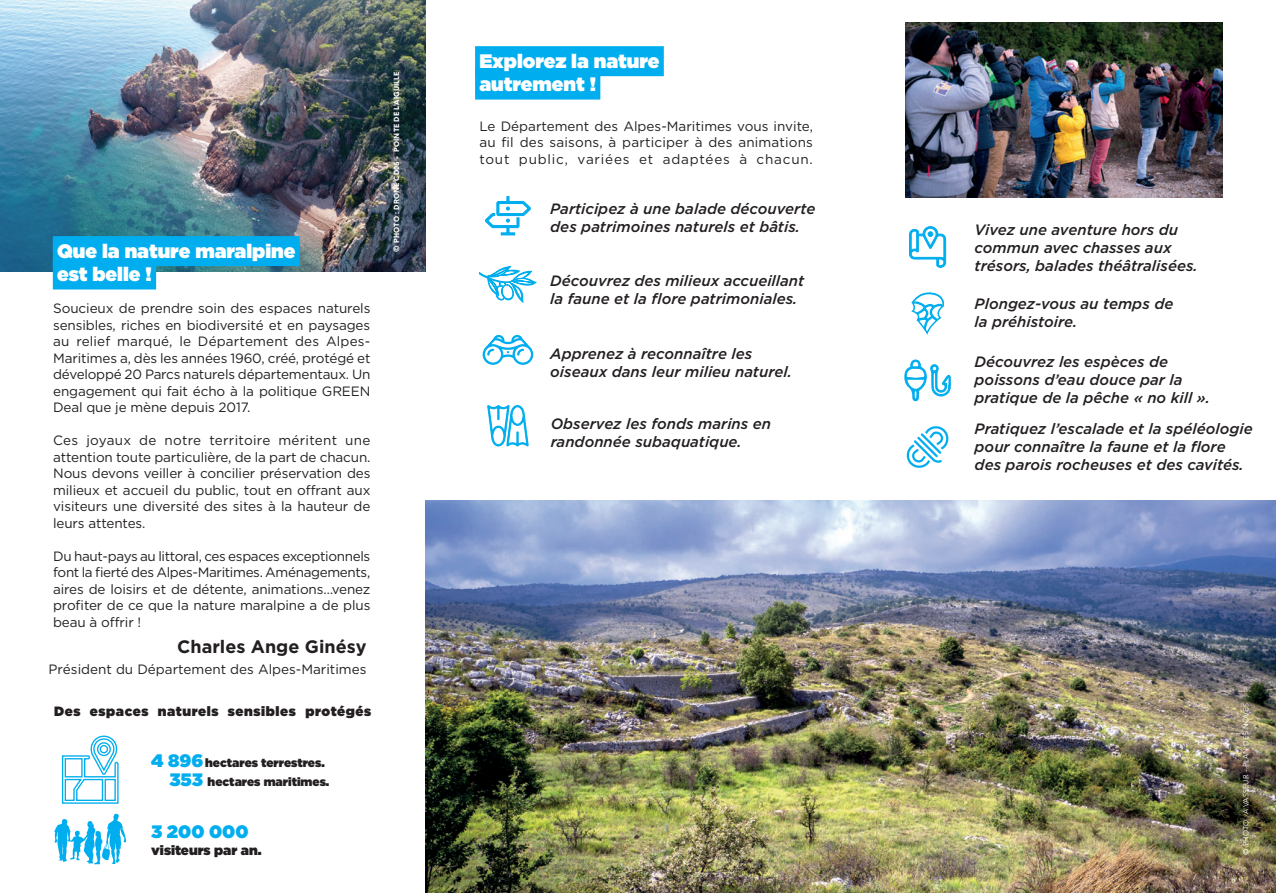
<style>
.page{position:relative;width:1276px;height:893px;background:#fff}
.page>*{position:absolute;margin:0;border:0;box-sizing:border-box;transform-origin:0 0}
.titre_vert{font:900 19.5px "Gotham";color:#fff}
.t1{font:700 18px "Gotham";color:#231f20}
.txt{font:900 18px "Gotham";color:#00aeef}
.txt_activités{font:italic 500 15px/18px "Gotham";color:#231f20}
.txt_activités_blanc{font:italic 500 15px/18px "Gotham";color:#231f20}
.txt-2{font:13.5px/16.5px "Gotham";letter-spacing:-.005em;color:#231f20;text-align:justify}
.txt-3{font:900 13.5px "Gotham";letter-spacing:.045em;color:#231f20}
.txt-4{font:900 13.5px "Gotham";color:#231f20}
.txt-5{font:900 12px "Gotham";color:#231f20}
.t2{font:800 7.5px "Gentleman";letter-spacing:.02em;color:#fff}
.t3{font:7.5px "Gentleman";letter-spacing:.02em;color:#fff}
.s1{font-size:18px;color:#00aeef}
</style>
<div class="page">
<img style="left:0;top:0;width:425px;height:272px">
<img style="left:905px;top:22px;width:317px;height:175px">
<div style="left:53px;top:236px;width:247px;height:30px;background:#00aeef"></div>
<div style="left:53px;top:259px;width:103px;height:30px;background:#00aeef"></div>
<div style="left:475px;top:46px;width:189px;height:30px;background:#00aeef"></div>
<div style="left:475px;top:70px;width:125px;height:30px;background:#00aeef"></div>
<svg style="left:54px;top:814px;width:72px;height:50px"></svg>
<svg style="left:61px;top:735px;width:58px;height:69px"></svg>
<svg style="left:482px;top:335px;width:51px;height:30px"></svg>
<svg style="left:485px;top:196px;width:46px;height:40px"></svg>
<svg style="left:478px;top:266px;width:59px;height:37px"></svg>
<svg style="left:487px;top:405px;width:42px;height:42px"></svg>
<svg style="left:909px;top:226px;width:37px;height:42px"></svg>
<svg style="left:904px;top:292px;width:47px;height:209px"></svg>
<img style="left:425px;top:501px;width:851px;height:392px">
<p class="titre_vert" style="left:57px;top:237px;width:240px">Que la nature maralpine</p>
<p class="titre_vert" style="left:57px;top:260px;width:96px">est belle !</p>
<p class="txt-2" style="left:53px;top:300px;width:319px">Soucieux de prendre soin des espaces naturels sensibles, riches en biodiversité et en paysages au relief marqué, le Département des Alpes-Maritimes a, dès les années 1960, créé, protégé et développé 20 Parcs naturels départementaux. Un engagement qui fait écho à la politique GREEN Deal que je mène depuis 2017.</p>
<p class="txt-2" style="left:53px;top:432px;width:319px">Ces joyaux de notre territoire méritent une attention toute particulière, de la part de chacun.<br>Nous devons veiller à concilier préservation des milieux et accueil du public, tout en offrant aux visiteurs une diversité des sites à la hauteur de leurs attentes.</p>
<p class="txt-2" style="left:53px;top:547px;width:319px">Du haut-pays au littoral, ces espaces exceptionnels font la fierté des Alpes-Maritimes. Aménagements, aires de loisirs et de détente, animations…venez profiter de ce que la nature maralpine a de plus beau à offrir !</p>
<p class="t1" style="left:177px;top:635px;width:191px">Charles Ange Ginésy</p>
<p class="txt-2" style="left:48px;top:660px;width:319px">Président du Département des Alpes-Maritimes</p>
<p class="txt-3" style="left:54px;top:701px;width:319px">Des espaces naturels sensibles protégés</p>
<p class="txt-5" style="left:151px;top:754px;width:175px"><span class="s1">4 896</span> hectares terrestres.</p>
<p class="txt-5" style="left:169px;top:773px;width:161px"><span class="s1">353</span> hectares maritimes.</p>
<p class="txt" style="left:151px;top:819px;width:99px">3 200 000</p>
<p class="txt-4" style="left:151px;top:840px;width:112px">visiteurs par an.</p>
<p class="t2" style="left:392px;top:251px;width:181px;rotate:-90deg">© PHOTO : DRONE CD06 - POINTE DE L'AIGUILLE</p>
<p class="titre_vert" style="left:479px;top:47px;width:182px">Explorez la nature</p>
<p class="titre_vert" style="left:479px;top:70px;width:118px">autrement !</p>
<p class="txt-2" style="left:479px;top:118px;width:335px">Le Département des Alpes-Maritimes vous invite, au fil des saisons, à participer à des animations tout public, variées et adaptées à chacun.</p>
<p class="txt_activités" style="left:550px;top:200px;width:267px">Participez à une balade découverte des patrimoines naturels et bâtis.</p>
<p class="txt_activités" style="left:550px;top:272px;width:256px">Découvrez des milieux accueillant la faune et la flore patrimoniales.</p>
<p class="txt_activités" style="left:550px;top:344px;width:243px">Apprenez à reconnaître les oiseaux dans leur milieu naturel.</p>
<p class="txt_activités_blanc" style="left:551px;top:415px;width:222px">Observez les fonds marins en randonnée subaquatique.</p>
<p class="txt_activités" style="left:974px;top:221px;width:224px">Vivez une aventure hors du commun avec chasses aux trésors, balades théâtralisées.</p>
<p class="txt_activités" style="left:974px;top:295px;width:200px">Plongez-vous au temps de la préhistoire.</p>
<p class="txt_activités_blanc" style="left:974px;top:353px;width:237px">Découvrez les espèces de poissons d’eau douce par la pratique de la pêche « no kill ».</p>
<p class="txt_activités_blanc" style="left:974px;top:419px;width:280px">Pratiquez l’escalade et la spéléologie pour connaître la faune et la flore des parois rocheuses et des cavités.</p>
<p class="t3" style="left:1241px;top:855px;width:153px;rotate:-90deg">© PHOTO : A.VASSEUR - PLAN DES NOVES</p>
</div>
